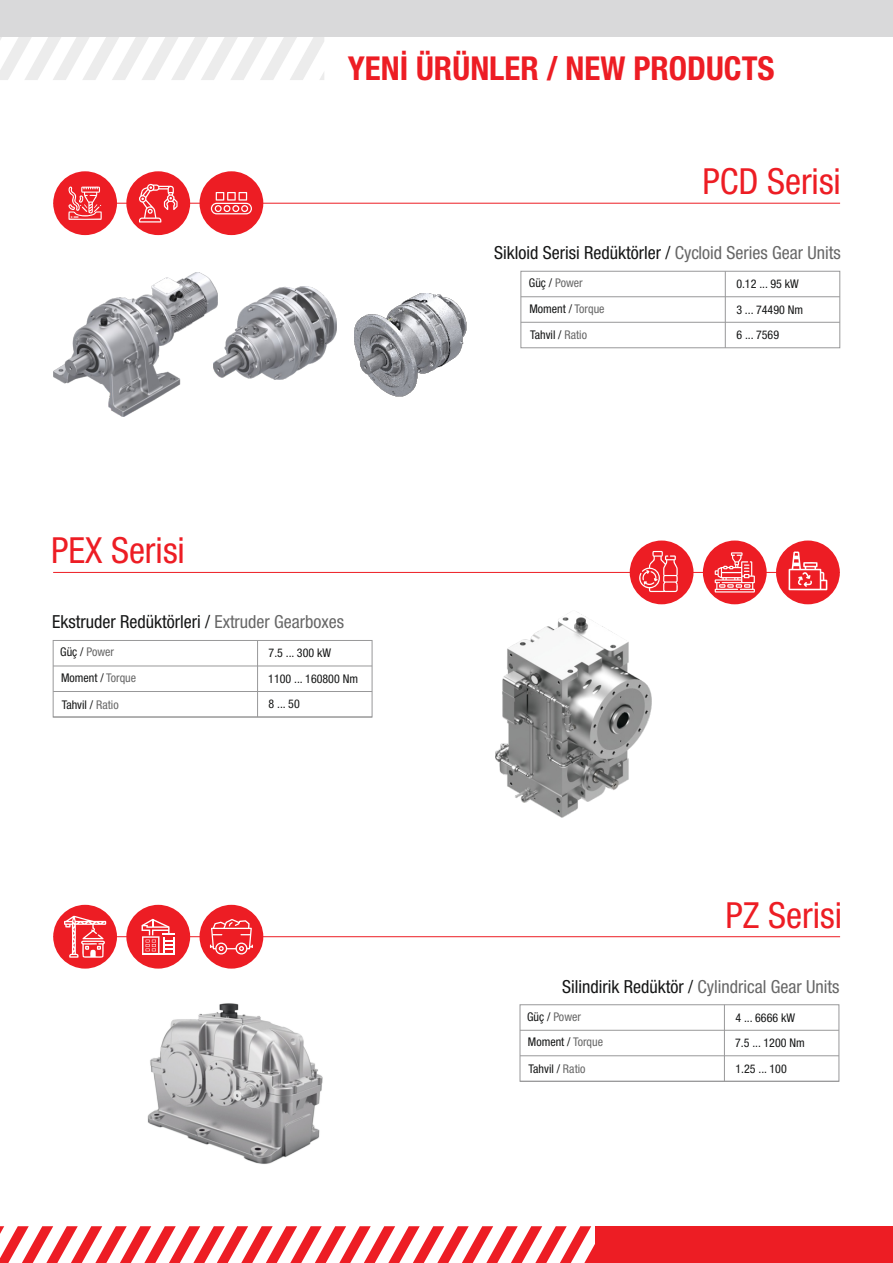
<style>
.page{position:relative;width:893px;height:1263px;background:#fff}
.page>*{position:absolute;margin:0;border:0;box-sizing:border-box;transform-origin:0 0}
.t1{font:condensed 36px "Helvetica Neue LT Pro";color:#ed1d24}
.t2{font:700 condensed 33px "Helvetica Neue LT Pro";color:#ed1d24}
.t3{font:condensed 18px "Helvetica Neue LT Pro";color:#151616}
.t4{font:condensed 18px "Helvetica Neue LT Pro";color:#676767}
.t5{font:condensed 12px/25.5px "Helvetica Neue LT Pro";color:#151616}
.s1{color:#676767}
.s2{color:#151616}
</style>
<div class="page">
<svg style="left:0;top:1226px;width:595px;height:37px"></svg>
<svg style="left:0;top:37px;width:324px;height:43px"></svg>
<div style="left:0;top:0;width:893px;height:37px;background:#d9d9da"></div>
<hr style="left:53px;top:203px;width:787px;height:1px;background:#ed1d24">
<div style="left:53px;top:171px;width:64px;height:64px;background:#ed1d24;border-radius:32px"></div>
<div style="left:126px;top:171px;width:64px;height:64px;background:#ed1d24;border-radius:32px"></div>
<div style="left:200px;top:171px;width:63px;height:64px;background:#ed1d24;border-radius:32px"></div>
<div style="left:520px;top:271px;width:320px;height:77px;border:1px solid #989899"></div>
<hr style="left:725px;top:271px;width:1px;height:77px;background:#989899">
<hr style="left:521px;top:296px;width:319px;height:1px;background:#989899">
<hr style="left:521px;top:322px;width:319px;height:1px;background:#989899">
<img style="left:218px;top:286px;width:118px;height:94px">
<img style="left:354px;top:293px;width:112px;height:103px">
<img style="left:53px;top:272px;width:165px;height:144px">
<svg style="left:68px;top:186px;width:34px;height:34px"></svg>
<svg style="left:139px;top:183px;width:39px;height:39px"></svg>
<svg style="left:211px;top:192px;width:41px;height:22px"></svg>
<hr style="left:53px;top:572px;width:787px;height:1px;background:#ed1d24">
<img style="left:495px;top:612px;width:157px;height:206px">
<div style="left:53px;top:640px;width:319px;height:77px;border:1px solid #989899"></div>
<hr style="left:257px;top:640px;width:1px;height:77px;background:#989899">
<hr style="left:53px;top:665px;width:319px;height:1px;background:#989899">
<hr style="left:53px;top:691px;width:319px;height:1px;background:#989899">
<hr style="left:53px;top:717px;width:319px;height:1px;background:#989899">
<div style="left:630px;top:540px;width:63px;height:64px;background:#ed1d24;border-radius:32px"></div>
<div style="left:520px;top:1004px;width:319px;height:78px;border:1px solid #989899"></div>
<hr style="left:724px;top:1005px;width:1px;height:76px;background:#989899">
<hr style="left:520px;top:1030px;width:319px;height:1px;background:#989899">
<hr style="left:520px;top:1055px;width:319px;height:1px;background:#989899">
<hr style="left:520px;top:1081px;width:319px;height:1px;background:#989899">
<hr style="left:53px;top:936px;width:787px;height:1px;background:#ed1d24">
<img style="left:148px;top:1003px;width:175px;height:161px">
<div style="left:596px;top:1226px;width:297px;height:37px;background:#ed1d24"></div>
<div style="left:776px;top:540px;width:64px;height:64px;background:#ed1d24;border-radius:32px"></div>
<svg style="left:788px;top:551px;width:39px;height:40px"></svg>
<div style="left:126px;top:905px;width:64px;height:63px;background:#ed1d24;border-radius:32px"></div>
<div style="left:200px;top:905px;width:63px;height:63px;background:#ed1d24;border-radius:32px"></div>
<div style="left:215px;top:942px;width:12px;height:12px;border:1px solid #fff;border-radius:50%"></div>
<div style="left:235px;top:942px;width:12px;height:12px;border:1px solid #fff;border-radius:50%"></div>
<svg style="left:209px;top:919px;width:44px;height:32px"></svg>
<svg style="left:142px;top:919px;width:33px;height:36px"></svg>
<div style="left:53px;top:905px;width:64px;height:63px;background:#ed1d24;border-radius:32px"></div>
<svg style="left:64px;top:915px;width:42px;height:43px"></svg>
<div style="left:703px;top:540px;width:64px;height:64px;background:#ed1d24;border-radius:32px"></div>
<svg style="left:715px;top:552px;width:40px;height:40px"></svg>
<svg style="left:639px;top:551px;width:39px;height:41px"></svg>
<h2 class="t2" style="left:348px;top:56px;width:428px">YENİ ÜRÜNLER / NEW PRODUCTS</h2>
<h1 class="t1" style="left:702px;top:168px;width:140px">PCD Serisi</h1>
<h1 class="t1" style="left:51px;top:538px;width:135px">PEX Serisi</h1>
<h3 class="t3" style="left:52px;top:616px;width:294px">Ekstruder Redüktörleri / <span class="s1">Extruder Gearboxes</span></h3>
<p class="t5" style="left:60px;top:641px;width:77px">Güç / <span class="s1">Power<br></span>Moment / <span class="s1">Torque</span></p>
<p class="t5" style="left:62px;top:693px;width:58px">Tahvil / <span class="s1">Ratio</span></p>
<p class="t5" style="left:268px;top:642px;width:91px">7.5 ... 300 kW<br>1100 ... 160800 Nm<br>8 ... 50</p>
<h3 class="t3" style="left:494px;top:246px;width:348px">Sikloid Serisi Redüktörler / <span class="s1">Cycloid Series Gear Units</span></h3>
<p class="t5" style="left:529px;top:272px;width:77px">Güç / <span class="s1">Power<br></span>Moment / <span class="s1">Torque</span></p>
<p class="t5" style="left:530px;top:324px;width:58px">Tahvil / <span class="s1">Ratio</span></p>
<p class="t5" style="left:736px;top:273px;width:68px">0.12 ... 95 kW<br>3 ... 74490 Nm<br>6 ... 7569</p>
<h1 class="t1" style="left:726px;top:902px;width:118px">PZ Serisi</h1>
<h3 class="t4" style="left:562px;top:980px;width:279px"><span class="s2">Silindirik Redüktör /</span> Cylindrical Gear Units</h3>
<p class="t5" style="left:527px;top:1005px;width:77px">Güç / <span class="s1">Power<br></span>Moment / <span class="s1">Torque</span></p>
<p class="t5" style="left:529px;top:1057px;width:58px">Tahvil / <span class="s1">Ratio</span></p>
<p class="t5" style="left:735px;top:1006px;width:71px">4 ... 6666 kW<br>7.5 ... 1200 Nm<br>1.25 ... 100</p>
</div>
